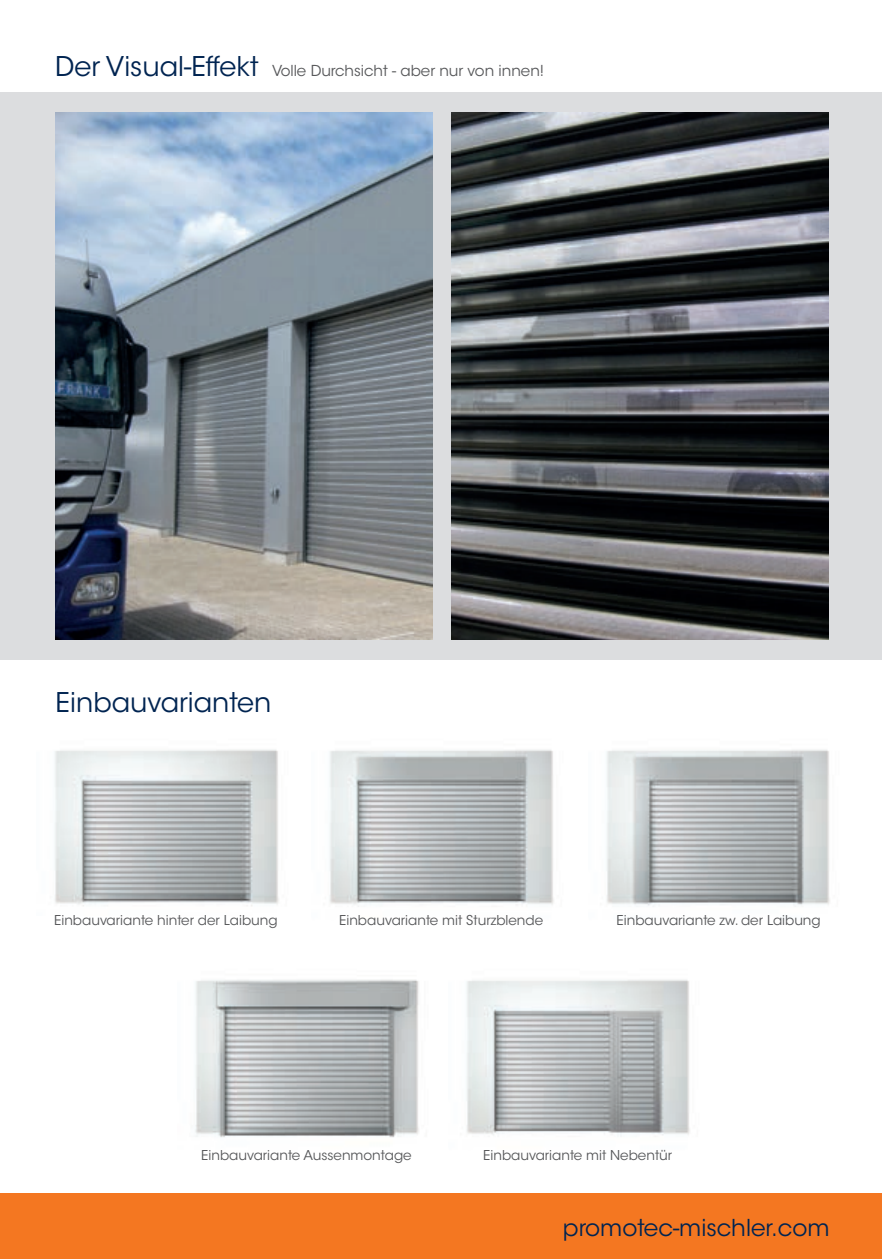
<style>
.page{position:relative;width:882px;height:1259px;background:#fff}
.page>*{position:absolute;margin:0;border:0;box-sizing:border-box;transform-origin:0 0}
.t1{font:27px "ITC Avant Garde Std";color:#002451}
.t2{font:23.1px "ITC Avant Garde Std";color:#002451}
.t3{font:15px "ITC Avant Garde Std";color:#57585a}
.t4{font:13.5px "ITC Avant Garde Std";color:#57585a}
.s1{font-size:27px;color:#002451}
</style>
<div class="page">
<div style="left:0;top:0;width:882px;height:1258px;background:#dcdddf"></div>
<div style="left:0;top:1192px;width:882px;height:66px;background:#f47721"></div>
<div style="left:0;top:660px;width:882px;height:532px;background:#fff"></div>
<div style="left:0;top:0;width:882px;height:92px;background:#fff"></div>
<img style="left:55px;top:112px;width:377px;height:527px">
<img style="left:452px;top:113px;width:377px;height:526px">
<img style="left:195px;top:979px;width:224px;height:159px">
<img style="left:55px;top:749px;width:224px;height:157px">
<img style="left:466px;top:980px;width:224px;height:156px">
<img style="left:329px;top:750px;width:225px;height:157px">
<img style="left:606px;top:750px;width:224px;height:157px">
<p class="t3" style="left:55px;top:61px;width:490px"><span class="s1">Der Visual-Effekt</span> Volle Durchsicht - aber nur von innen!</p>
<h1 class="t1" style="left:56px;top:686px;width:217px">Einbauvarianten</h1>
<p class="t4" style="left:339px;top:912px;width:206px">Einbauvariante mit Sturzblende</p>
<p class="t4" style="left:54px;top:912px;width:225px">Einbauvariante hinter der Laibung</p>
<p class="t4" style="left:616px;top:912px;width:206px">Einbauvariante zw. der Laibung</p>
<p class="t4" style="left:201px;top:1146px;width:212px">Einbauvariante Aussenmontage</p>
<p class="t4" style="left:483px;top:1146px;width:191px">Einbauvariante mit Nebentür</p>
<h2 class="t2" style="left:563px;top:1213px;width:268px">promotec-mischler.com</h2>
</div>
